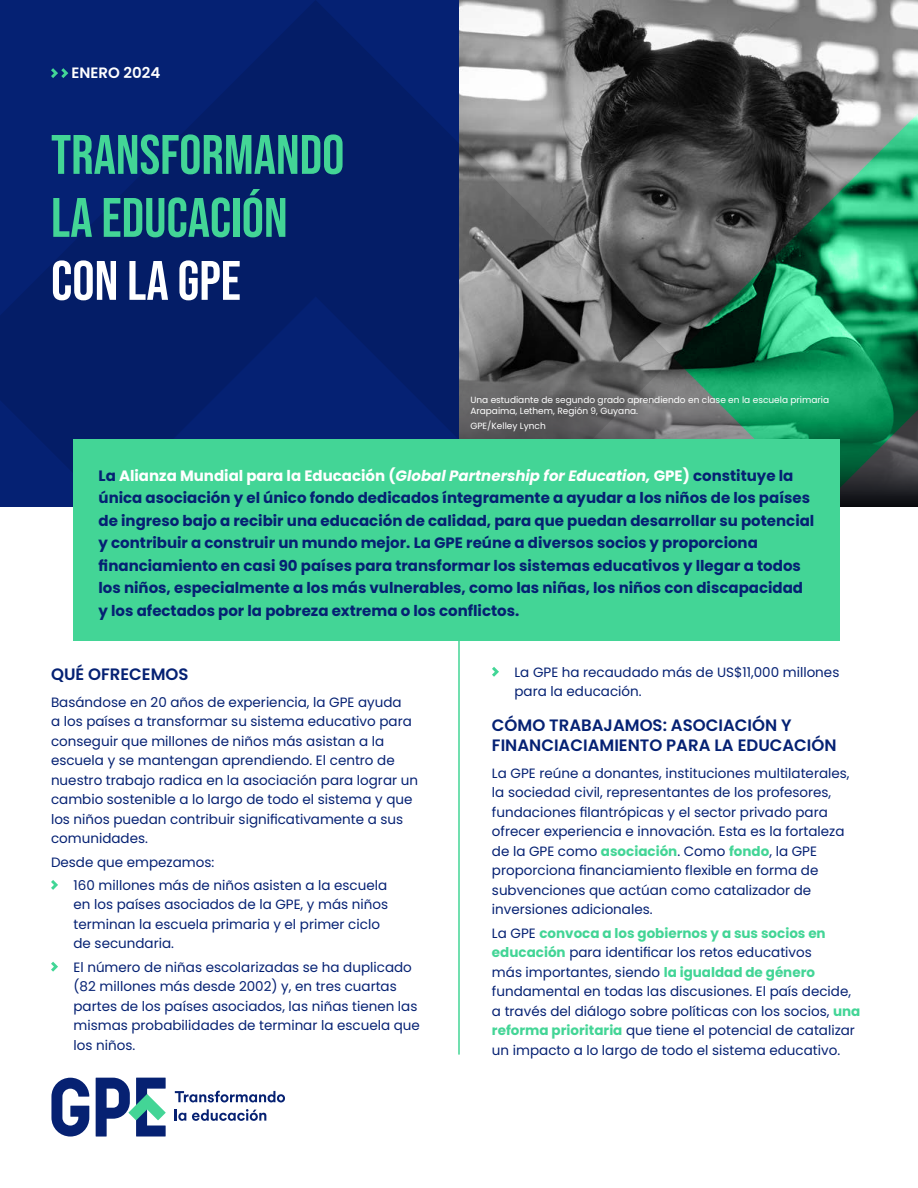
<style>
.page{position:relative;width:918px;height:1188px;background:#fff}
.page>*{position:absolute;margin:0;border:0;box-sizing:border-box;transform-origin:0 0}
.t1{font:55.5px/63px "Bebas Neue";color:#43d596}
.t2{font:55.5px "Bebas Neue";color:#fff}
.t3{font:600 16.5px/19.8px "Poppins";color:#052173}
.t4{font:700 15px/22.5px "Poppins";color:#052173}
.t5{font:600 15px "Poppins";color:#fff}
.t6{font:13.5px/19.5px "Poppins";color:#052173}
.t7{font:9px/10.8px "Poppins";color:#fff}
.s1{color:#fff}
.s2{font-style:italic;color:#fff}
.s3{font-weight:700;color:#43d596}
</style>
<div class="page">
<svg style="left:96px;top:1078px;width:70px;height:59px"></svg>
<svg style="left:51px;top:1078px;width:38px;height:59px"></svg>
<svg style="left:175px;top:1091px;width:110px;height:11px"></svg>
<svg style="left:175px;top:1109px;width:11px;height:12px"></svg>
<svg style="left:192px;top:1109px;width:74px;height:12px"></svg>
<hr style="left:458px;top:447px;width:2px;height:608px;background:#43d596">
<svg style="left:0;top:0;width:674px;height:506px;background:#26386d"></svg>
<svg style="left:674px;top:0;width:244px;height:506px;background:#477963"></svg>
<svg style="left:51px;top:68px;width:17px;height:10px"></svg>
<svg style="left:51px;top:880px;width:7px;height:10px"></svg>
<svg style="left:51px;top:962px;width:7px;height:10px"></svg>
<svg style="left:492px;top:667px;width:7px;height:10px"></svg>
<div style="left:73px;top:440px;width:767px;height:201px;background:#43d596"></div>
<p class="t5" style="left:72px;top:64px;width:90px">ENERO 2024</p>
<h1 class="t1" style="left:51px;top:123px;width:295px">TRANSFORMANDO<br>LA EDUCACIÓN</h1>
<h1 class="t2" style="left:51px;top:249px;width:191px">CON LA GPE</h1>
<p class="t7" style="left:470px;top:395px;width:360px">Una estudiante de segundo grado aprendiendo en clase en la escuela primaria<br>Arapaima, Lethem, Región 9, Guyana.</p>
<p class="t7" style="left:470px;top:420px;width:77px">GPE/Kelley Lynch</p>
<p class="t4" style="left:99px;top:464px;width:717px">La <span class="s1">Alianza Mundial para la Educación (</span><span class="s2">Global Partnership for Education,</span> <span class="s1">GPE)</span> constituye la única asociación y el único fondo dedicados íntegramente a ayudar a los niños de los países de ingreso bajo a recibir una educación de calidad, para que puedan desarrollar su potencial y contribuir a construir un mundo mejor. La GPE reúne a diversos socios y proporciona financiamiento en casi 90 países para transformar los sistemas educativos y llegar a todos los niños, especialmente a los más vulnerables, como las niñas, los niños con discapacidad y los afectados por la pobreza extrema o los conflictos.</p>
<p class="t3" style="left:51px;top:664px;width:139px">QUÉ OFRECEMOS</p>
<p class="t6" style="left:51px;top:692px;width:369px">Basándose en 20 años de experiencia, la GPE ayuda<br>a los países a transformar su sistema educativo para conseguir que millones de niños más asistan a la escuela y se mantengan aprendiendo. El centro de nuestro trabajo radica en la asociación para lograr un cambio sostenible a lo largo de todo el sistema y que los niños puedan contribuir significativamente a sus comunidades.</p>
<p class="t6" style="left:74px;top:850px;width:315px;line-height:23.2px;text-indent:-23px">Desde que empezamos:<br>160 millones más de niños asisten a la escuela</p>
<p class="t6" style="left:74px;top:895px;width:316px">en los países asociados de la GPE, y más niños terminan la escuela primaria y el primer ciclo de secundaria.</p>
<p class="t6" style="left:74px;top:957px;width:348px">El número de niñas escolarizadas se ha duplicado (82 millones más desde 2002) y, en tres cuartas partes de los países asociados, las niñas tienen las mismas probabilidades de terminar la escuela que los niños.</p>
<p class="t6" style="left:514px;top:662px;width:326px">La GPE ha recaudado más de US$11,000 millones para la educación.</p>
<p class="t3" style="left:492px;top:715px;width:346px">CÓMO TRABAJAMOS: ASOCIACIÓN Y<br>FINANCIACIAMIENTO PARA LA EDUCACIÓN</p>
<p class="t6" style="left:492px;top:763px;width:359px">La GPE reúne a donantes, instituciones multilaterales, la sociedad civil, representantes de los profesores, fundaciones filantrópicas y el sector privado para ofrecer experiencia e innovación. Esta es la fortaleza de la GPE como <span class="s3">asociación</span>. Como <span class="s3">fondo</span>, la GPE proporciona financiamiento flexible en forma de subvenciones que actúan como catalizador de inversiones adicionales.</p>
<p class="t6" style="left:492px;top:923px;width:370px">La GPE <span class="s3">convoca a los gobiernos y a sus socios en educación</span> para identificar los retos educativos<br>más importantes, siendo <span class="s3">la igualdad de género </span>fundamental en todas las discusiones. El país decide, a través del diálogo sobre políticas con los socios, <span class="s3">una reforma prioritaria</span> que tiene el potencial de catalizar un impacto a lo largo de todo el sistema educativo.</p>
</div>
